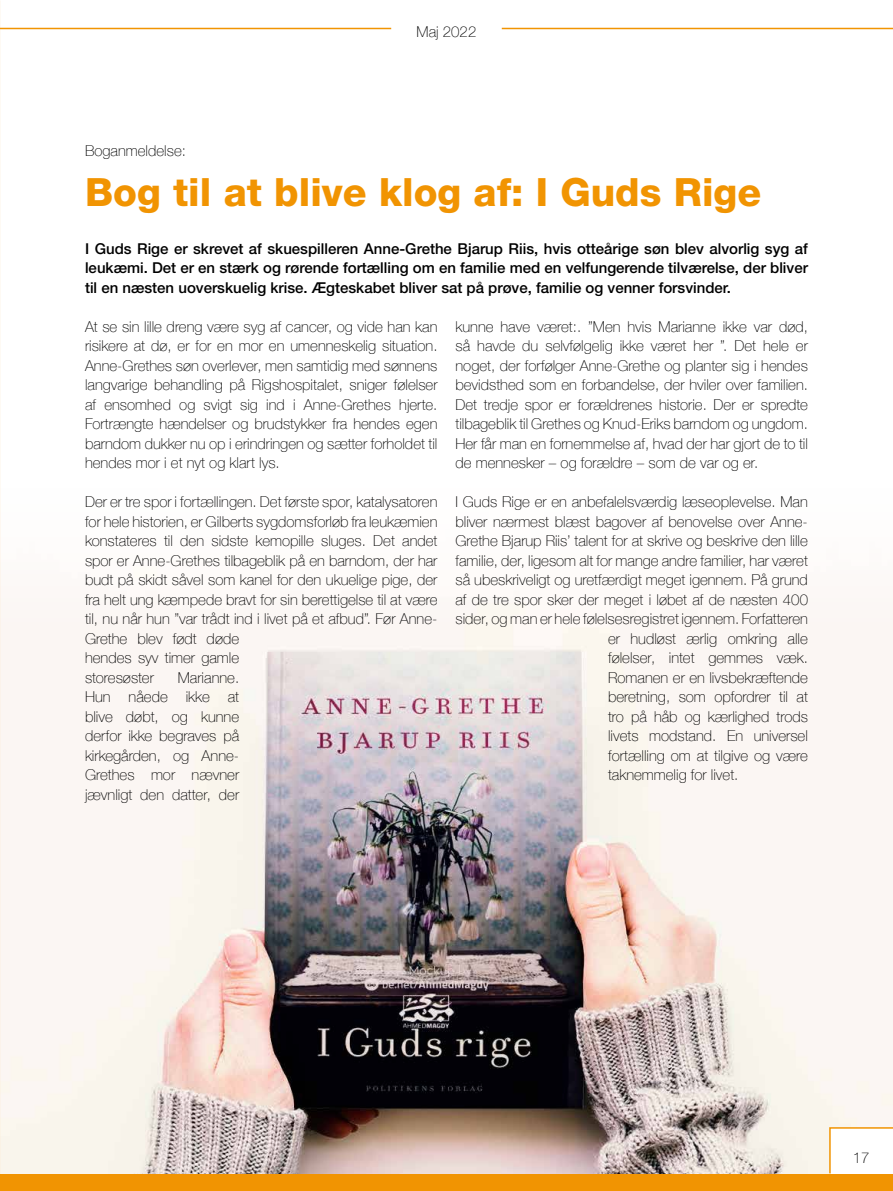
<style>
.page{position:relative;width:893px;height:1191px;background:#fff}
.page>*{position:absolute;margin:0;border:0;box-sizing:border-box;transform-origin:0 0}
.t1{font:800 39px "Helvetica Neue";color:#f19402}
.t2{font:100 15px/19.5px "Helvetica Neue";color:#000;text-align:justify}
.t3{font:500 15px/19.5px "Helvetica Neue";color:#000;text-align:justify}
</style>
<div class="page">
<img style="left:0;top:468px;width:893px;height:706px">
<svg style="left:829px;top:1127px;width:64px;height:47px"></svg>
<div style="left:0;top:1174px;width:893px;height:17px;background:#f19402"></div>
<hr style="left:0;top:28px;width:391px;height:1px;background:#f19402">
<hr style="left:502px;top:28px;width:391px;height:1px;background:#f19402">
<p class="t2" style="left:85px;top:140px;width:102px">Boganmeldelse:</p>
<p class="t2" style="left:417px;top:21px;width:61px">Maj 2022</p>
<h1 class="t1" style="left:85px;top:169px;width:678px">Bog til at blive klog af: I Guds Rige</h1>
<p class="t3" style="left:85px;top:238px;width:724px">I Guds Rige er skrevet af skuespilleren Anne-Grethe Bjarup Riis, hvis otteårige søn blev alvorlig syg af leukæmi. Det er en stærk og rørende fortælling om en familie med en velfungerende tilværelse, der bliver til en næsten uoverskuelig krise. Ægteskabet bliver sat på prøve, familie og venner forsvinder.</p>
<p class="t2" style="left:85px;top:316px;width:354px">At se sin lille dreng være syg af cancer, og vide han kan risikere at dø, er for en mor en umenneskelig situation.<br>Anne-Grethes søn overlever, men samtidig med sønnens langvarige behandling på Rigshospitalet, sniger følelser af ensomhed og svigt sig ind i Anne-Grethes hjerte.<br>Fortrængte hændelser og brudstykker fra hendes egen barndom dukker nu op i erindringen og sætter forholdet til hendes mor i et nyt og klart lys.</p>
<p class="t2" style="left:85px;top:491px;width:354px;text-align:left">Der er tre spor i fortællingen. Det første spor, katalysatoren for hele historien, er Gilberts sygdomsforløb fra leukæmien konstateres til den sidste kemopille sluges. Det andet spor er Anne-Grethes tilbageblik på en barndom, der har budt på skidt såvel som kanel for den ukuelige pige, der fra helt ung kæmpede bravt for sin berettigelse til at være til, nu når hun ”var trådt ind i livet på et afbud”. Før Anne-Grethe blev født døde<br>hendes syv timer gamle<br>storesøster</p>
<p class="t2" style="left:85px;top:667px;width:156px;text-indent:93px">Marianne.<br>Hun nåede ikke at blive døbt, og kunne derfor ikke begraves på kirkegården, og Anne-Grethes mor nævner jævnligt den datter, der</p>
<p class="t2" style="left:455px;top:316px;width:354px">kunne have været:. ”Men hvis Marianne ikke var død, så havde du selvfølgelig ikke været her ”. Det hele er noget, der forfølger Anne-Grethe og planter sig i hendes bevidsthed som en forbandelse, der hviler over familien.<br>Det tredje spor er forældrenes historie. Der er spredte tilbageblik til Grethes og Knud-Eriks barndom og ungdom.<br>Her får man en fornemmelse af, hvad der har gjort de to til de mennesker – og forældre – som de var og er.</p>
<p class="t2" style="left:455px;top:491px;width:354px">I Guds Rige er en anbefalelsværdig læseoplevelse. Man</p>
<p class="t2" style="left:455px;top:511px;width:354px">bliver nærmest blæst bagover af benovelse over Anne-</p>
<p class="t2" style="left:455px;top:530px;width:354px">Grethe Bjarup Riis’ talent for at skrive og beskrive den lille</p>
<p class="t2" style="left:455px;top:550px;width:354px">familie, der, ligesom alt for mange andre familier, har været</p>
<p class="t2" style="left:455px;top:569px;width:354px">så ubeskriveligt og uretfærdigt meget igennem. På grund</p>
<p class="t2" style="left:455px;top:589px;width:354px">af de tre spor sker der meget i løbet af de næsten 400</p>
<p class="t2" style="left:455px;top:608px;width:354px">sider, og man er hele følelsesregistret igennem. Forfatteren</p>
<p class="t2" style="left:608px;top:628px;width:201px">er hudløst ærlig omkring alle</p>
<p class="t2" style="left:608px;top:647px;width:201px">følelser, intet gemmes væk.</p>
<p class="t2" style="left:608px;top:667px;width:201px">Romanen er en livsbekræftende</p>
<p class="t2" style="left:608px;top:686px;width:201px">beretning, som opfordrer til at</p>
<p class="t2" style="left:608px;top:706px;width:201px">tro på håb og kærlighed trods</p>
<p class="t2" style="left:608px;top:725px;width:201px">livets modstand. En universel</p>
<p class="t2" style="left:608px;top:745px;width:201px">fortælling om at tilgive og være</p>
<p class="t2" style="left:608px;top:764px;width:132px">taknemmelig for livet.</p>
<p class="t2" style="left:853px;top:1147px;width:18px">17</p>
<p class="t2" style="left:853px;top:1154px;width:18px">17</p>
</div>
